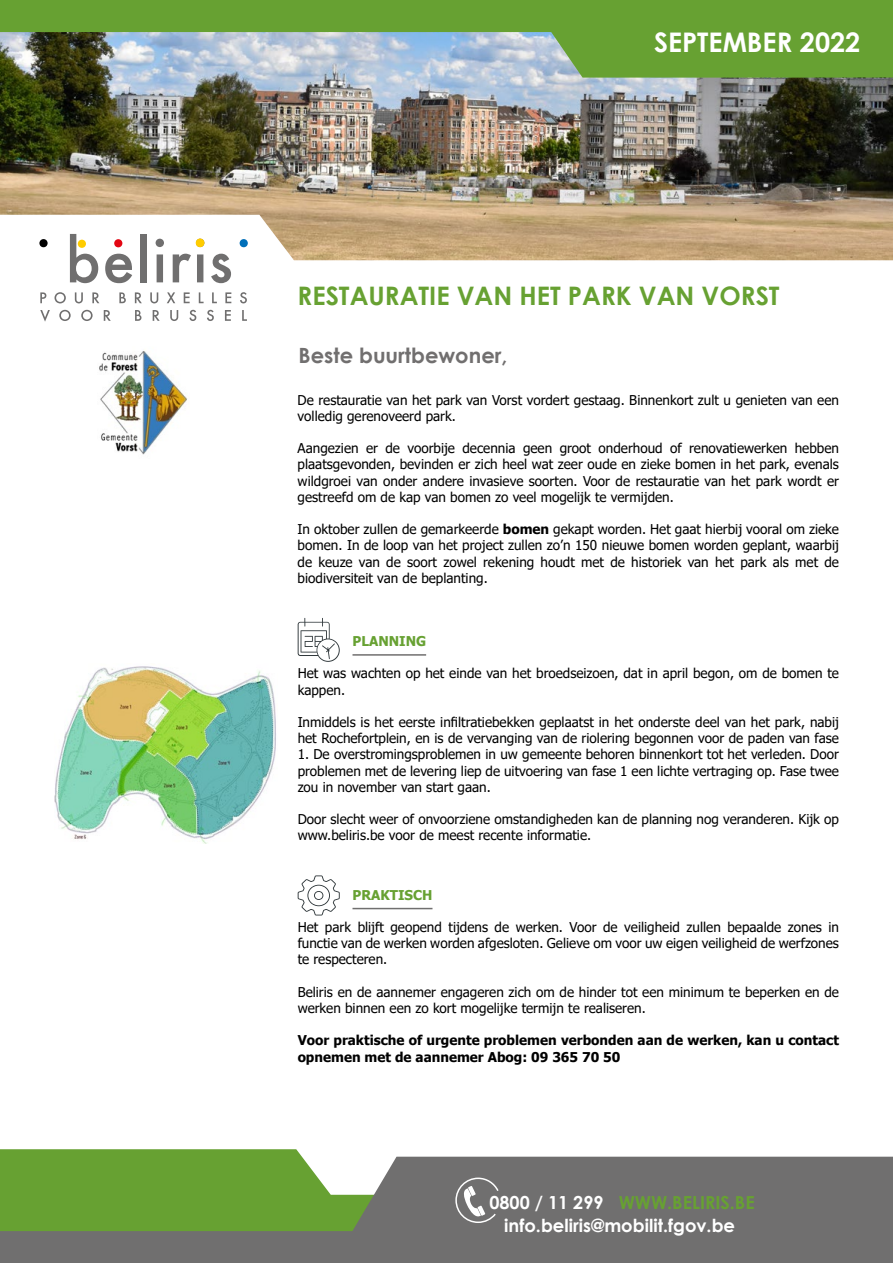
<style>
.page{position:relative;width:893px;height:1263px;background:#fff}
.page>*{position:absolute;margin:0;border:0;box-sizing:border-box;transform-origin:0 0}
.t1{font:700 27px "Century Gothic";color:#fff}
.t2{font:700 25.5px "Century Gothic";color:#67a132}
.t3{font:700 21px "Century Gothic";color:#716f6f}
.t4{font:700 18px "Century Gothic";color:#fff}
.t5{font:700 18px "Century Gothic";color:#67a132}
.t6{font:13.5px/16.2px "Tahoma";color:#000}
.t7{font:700 13.5px/16.2px "Tahoma";color:#000}
.t8{font:700 13.5px "Tahoma";color:#67a132}
.s1{font-weight:700}
.s2{color:#fff}
</style>
<div class="page">
<img style="left:0;top:78px;width:893px;height:137px">
<svg style="left:40px;top:215px;width:853px;height:106px"></svg>
<svg style="left:0;top:0;width:893px;height:78px;background:#7ea767"></svg>
<svg style="left:0;top:1149px;width:893px;height:8px"></svg>
<svg style="left:0;top:1157px;width:893px;height:106px;background:#718062"></svg>
<svg style="left:40px;top:292px;width:6px;height:11px"></svg>
<svg style="left:55px;top:292px;width:11px;height:11px"></svg>
<svg style="left:75px;top:292px;width:8px;height:11px"></svg>
<svg style="left:92px;top:292px;width:7px;height:11px"></svg>
<svg style="left:119px;top:292px;width:7px;height:11px"></svg>
<svg style="left:135px;top:292px;width:7px;height:11px"></svg>
<svg style="left:150px;top:292px;width:8px;height:11px"></svg>
<svg style="left:167px;top:292px;width:8px;height:11px"></svg>
<svg style="left:184px;top:292px;width:6px;height:11px"></svg>
<svg style="left:199px;top:292px;width:5px;height:11px"></svg>
<svg style="left:212px;top:292px;width:5px;height:11px"></svg>
<svg style="left:225px;top:292px;width:6px;height:11px"></svg>
<svg style="left:240px;top:292px;width:7px;height:11px"></svg>
<svg style="left:105px;top:254px;width:27px;height:29px"></svg>
<div style="left:141px;top:234px;width:6px;height:48px;background:#706f6f"></div>
<svg style="left:156px;top:239px;width:8px;height:43px"></svg>
<svg style="left:211px;top:254px;width:20px;height:29px"></svg>
<svg style="left:114px;top:239px;width:8px;height:8px"></svg>
<svg style="left:70px;top:234px;width:28px;height:49px"></svg>
<svg style="left:39px;top:239px;width:9px;height:8px"></svg>
<svg style="left:240px;top:239px;width:8px;height:8px"></svg>
<svg style="left:173px;top:238px;width:31px;height:44px"></svg>
<svg style="left:40px;top:310px;width:10px;height:12px"></svg>
<svg style="left:59px;top:310px;width:12px;height:11px"></svg>
<svg style="left:81px;top:310px;width:12px;height:11px"></svg>
<svg style="left:104px;top:310px;width:7px;height:11px"></svg>
<svg style="left:135px;top:310px;width:6px;height:11px"></svg>
<svg style="left:153px;top:310px;width:7px;height:11px"></svg>
<svg style="left:170px;top:310px;width:8px;height:11px"></svg>
<svg style="left:189px;top:310px;width:7px;height:11px"></svg>
<svg style="left:207px;top:310px;width:7px;height:11px"></svg>
<svg style="left:225px;top:310px;width:6px;height:11px"></svg>
<svg style="left:242px;top:310px;width:5px;height:11px"></svg>
<svg style="left:455px;top:1177px;width:45px;height:47px;background:#8b8a8a"></svg>
<hr style="left:352px;top:654px;width:74px;height:2px;background:#706f6f">
<hr style="left:352px;top:908px;width:80px;height:1px;background:#706f6f">
<svg style="left:298px;top:618px;width:42px;height:44px"></svg>
<svg style="left:298px;top:875px;width:42px;height:40px"></svg>
<img style="left:99px;top:351px;width:88px;height:104px">
<img style="left:54px;top:666px;width:222px;height:177px">
<h1 class="t1" style="left:654px;top:22px;width:208px">SEPTEMBER 2022</h1>
<h2 class="t2" style="left:298px;top:277px;width:483px">RESTAURATIE VAN HET PARK VAN VORST</h2>
<h3 class="t3" style="left:299px;top:339px;width:210px">Beste buurtbewoner,</h3>
<p class="t6" style="left:298px;top:392px;width:543px">De restauratie van het park van Vorst vordert gestaag. Binnenkort zult u genieten van een volledig gerenoveerd park.</p>
<p class="t6" style="left:298px;top:441px;width:543px;text-align:justify">Aangezien er de voorbije decennia geen groot onderhoud of renovatiewerken hebben plaatsgevonden, bevinden er zich heel wat zeer oude en zieke bomen in het park, evenals wildgroei van onder andere invasieve soorten. Voor de restauratie van het park wordt er gestreefd om de kap van bomen zo veel mogelijk te vermijden.</p>
<p class="t6" style="left:298px;top:522px;width:543px;text-align:justify">In oktober zullen de gemarkeerde <span class="s1">bomen</span> gekapt worden. Het gaat hierbij vooral om zieke bomen. In de loop van het project zullen zo’n 150 nieuwe bomen worden geplant, waarbij de keuze van de soort zowel rekening houdt met de historiek van het park als met de biodiversiteit van de beplanting.</p>
<p class="t8" style="left:352px;top:631px;width:75px">PLANNING</p>
<p class="t6" style="left:298px;top:666px;width:543px">Het was wachten op het einde van het broedseizoen, dat in april begon, om de bomen te kappen.</p>
<p class="t6" style="left:298px;top:715px;width:543px">Inmiddels is het eerste infiltratiebekken geplaatst in het onderste deel van het park, nabij het Rochefortplein, en is de vervanging van de riolering begonnen voor de paden van fase</p>
<p class="t6" style="left:298px;top:747px;width:543px;text-align:justify">1. De overstromingsproblemen in uw gemeente behoren binnenkort tot het verleden. Door problemen met de levering liep de uitvoering van fase 1 een lichte vertraging op. Fase twee zou in november van start gaan.</p>
<p class="t6" style="left:298px;top:812px;width:543px">Door slecht weer of onvoorziene omstandigheden kan de planning nog veranderen. Kijk op www.beliris.be voor de meest recente informatie.</p>
<p class="t8" style="left:352px;top:885px;width:81px">PRAKTISCH</p>
<p class="t6" style="left:298px;top:920px;width:543px;text-align:justify">Het park blijft geopend tijdens de werken. Voor de veiligheid zullen bepaalde zones in functie van de werken worden afgesloten. Gelieve om voor uw eigen veiligheid de werfzones te respecteren.</p>
<p class="t6" style="left:298px;top:984px;width:543px">Beliris en de aannemer engageren zich om de hinder tot een minimum te beperken en de werken binnen een zo kort mogelijke termijn te realiseren.</p>
<p class="t7" style="left:298px;top:1033px;width:543px">Voor praktische of urgente problemen verbonden aan de werken, kan u contact opnemen met de aannemer Abog: 09 365 70 50</p>
<h3 class="t5" style="left:489px;top:1189px;width:267px"><span class="s2">0800 / 11 299</span> WWW.BELIRIS.BE</h3>
<h3 class="t4" style="left:504px;top:1212px;width:232px">info.beliris@mobilit.fgov.be</h3>
</div>
